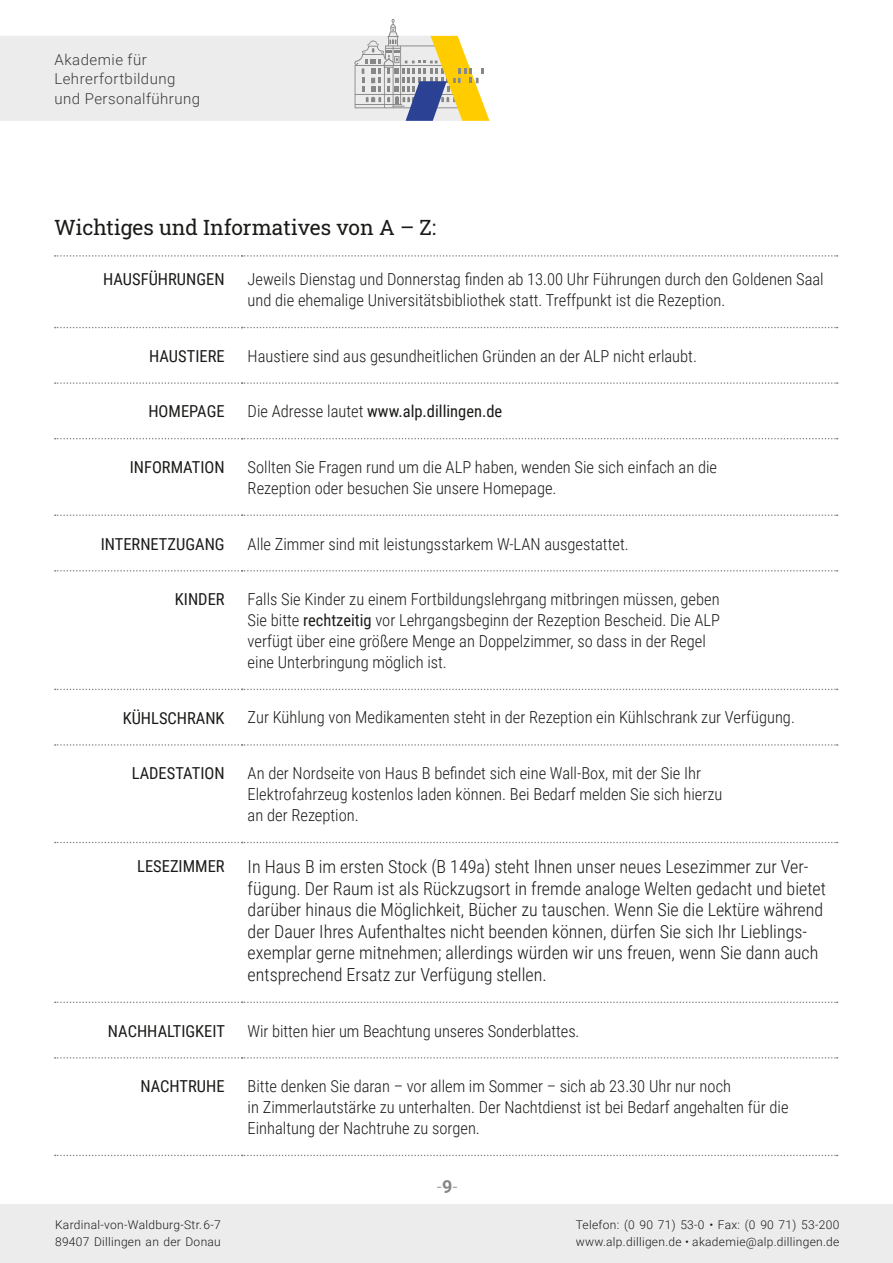
<style>
.page{position:relative;width:893px;height:1263px;background:#fff}
.page>*{position:absolute;margin:0;border:0;box-sizing:border-box;transform-origin:0 0}
.t1{font:21px "Roboto Slab";color:#1a1a18}
.t2{font:300 18px/21.6px "Roboto Condensed";color:#1a1a18}
.t3{font:300 18px "Roboto";color:#878786}
.t4{font:300 16.5px/21px "Roboto Condensed";color:#1a1a18}
.t5{font:16.5px "Roboto Condensed";color:#1a1a18}
.t6{font:300 15px/19.5px "Roboto";letter-spacing:.03em;color:#3b3b3a}
.t7{font:300 12px/16.5px "Roboto";letter-spacing:.025em;color:#1a1a18}
.s1{font-weight:300}
.s2{font-weight:400}
.s3{font-weight:700}
</style>
<div class="page">
<svg style="left:0;top:19px;width:489px;height:102px"></svg>
<div style="left:0;top:1204px;width:893px;height:59px;background:#ececed"></div>
<svg style="left:55px;top:255px;width:783px;height:2px"></svg>
<svg style="left:55px;top:327px;width:783px;height:1px"></svg>
<svg style="left:55px;top:382px;width:783px;height:2px"></svg>
<svg style="left:55px;top:438px;width:783px;height:1px"></svg>
<svg style="left:55px;top:514px;width:783px;height:2px"></svg>
<svg style="left:55px;top:570px;width:783px;height:1px"></svg>
<svg style="left:55px;top:689px;width:783px;height:1px"></svg>
<svg style="left:55px;top:744px;width:783px;height:2px"></svg>
<svg style="left:55px;top:842px;width:783px;height:1px"></svg>
<svg style="left:55px;top:1001px;width:783px;height:2px"></svg>
<svg style="left:55px;top:1057px;width:783px;height:1px"></svg>
<svg style="left:55px;top:1155px;width:783px;height:1px"></svg>
<p class="t6" style="left:54px;top:49px;width:147px">Akademie für<br>Lehrerfortbildung und Personalführung</p>
<p class="t1" style="left:54px;top:213px;width:384px">Wichtiges und Informatives von A – Z:</p>
<p class="t5" style="left:103px;top:268px;width:123px">HAUSFÜHRUNGEN</p>
<p class="t4" style="left:248px;top:268px;width:578px">Jeweils Dienstag und Donnerstag finden ab 13.00 Uhr Führungen durch den Goldenen Saal und die ehemalige Universitätsbibliothek statt. Treffpunkt ist die Rezeption.</p>
<p class="t5" style="left:149px;top:344px;width:77px">HAUSTIERE</p>
<p class="t4" style="left:248px;top:345px;width:451px">Haustiere sind aus gesundheitlichen Gründen an der ALP nicht erlaubt.</p>
<p class="t5" style="left:148px;top:400px;width:78px">HOMEPAGE</p>
<p class="t5" style="left:248px;top:400px;width:256px"><span class="s1">Die Adresse lautet</span> www.alp.dillingen.de</p>
<p class="t5" style="left:130px;top:455px;width:96px">INFORMATION</p>
<p class="t4" style="left:248px;top:456px;width:471px">Sollten Sie Fragen rund um die ALP haben, wenden Sie sich einfach an die<br>Rezeption oder besuchen Sie unsere Homepage.</p>
<p class="t5" style="left:101px;top:532px;width:125px">INTERNETZUGANG</p>
<p class="t4" style="left:248px;top:533px;width:383px">Alle Zimmer sind mit leistungsstarkem W-LAN ausgestattet.</p>
<p class="t5" style="left:175px;top:588px;width:51px">KINDER</p>
<p class="t4" style="left:248px;top:588px;width:474px">Falls Sie Kinder zu einem Fortbildungslehrgang mitbringen müssen, geben Sie bitte <span class="s2">rechtzeitig</span> vor Lehrgangsbeginn der Rezeption Bescheid. Die ALP verfügt über eine größere Menge an Doppelzimmer, so dass in der Regel eine Unterbringung möglich ist.</p>
<p class="t5" style="left:123px;top:706px;width:103px">KÜHLSCHRANK</p>
<p class="t4" style="left:248px;top:706px;width:549px">Zur Kühlung von Medikamenten steht in der Rezeption ein Kühlschrank zur Verfügung.</p>
<p class="t5" style="left:132px;top:762px;width:94px">LADESTATION</p>
<p class="t4" style="left:248px;top:762px;width:476px">An der Nordseite von Haus B befindet sich eine Wall-Box, mit der Sie Ihr<br>Elektrofahrzeug kostenlos laden können. Bei Bedarf melden Sie sich hierzu an der Rezeption.</p>
<p class="t5" style="left:137px;top:854px;width:89px">LESEZIMMER</p>
<p class="t2" style="left:248px;top:855px;width:580px">In Haus B im ersten Stock (B 149a) steht Ihnen unser neues Lesezimmer zur Ver&shy;fügung. Der Raum ist als Rückzugsort in fremde analoge Welten gedacht und bietet darüber hinaus die Möglichkeit, Bücher zu tauschen. Wenn Sie die Lektüre während der Dauer Ihres Aufenthaltes nicht beenden können, dürfen Sie sich Ihr Lieblings&shy;exemplar gerne mitnehmen; allerdings würden wir uns freuen, wenn Sie dann auch entsprechend Ersatz zur Verfügung stellen.</p>
<p class="t5" style="left:108px;top:1019px;width:119px">NACHHALTIGKEIT</p>
<p class="t4" style="left:248px;top:1020px;width:333px">Wir bitten hier um Beachtung unseres Sonderblattes.</p>
<p class="t5" style="left:140px;top:1075px;width:86px">NACHTRUHE</p>
<p class="t4" style="left:248px;top:1075px;width:542px">Bitte denken Sie daran – vor allem im Sommer – sich ab 23.30 Uhr nur noch<br>in Zimmerlautstärke zu unterhalten. Der Nachtdienst ist bei Bedarf angehalten für die<br>Einhaltung der Nachtruhe zu sorgen.</p>
<p class="t7" style="left:55px;top:1216px;width:167px">Kardinal-von-Waldburg-Str. 6-7<br>89407 Dillingen an der Donau</p>
<p class="t3" style="left:437px;top:1174px;width:22px">-<span class="s3">9</span>-</p>
<p class="t7" style="left:576px;top:1216px;width:265px">Telefon: (0 90 71) 53-0 • Fax: (0 90 71) 53-200 www.alp.dilligen.de • akademie@alp.dillingen.de</p>
</div>
